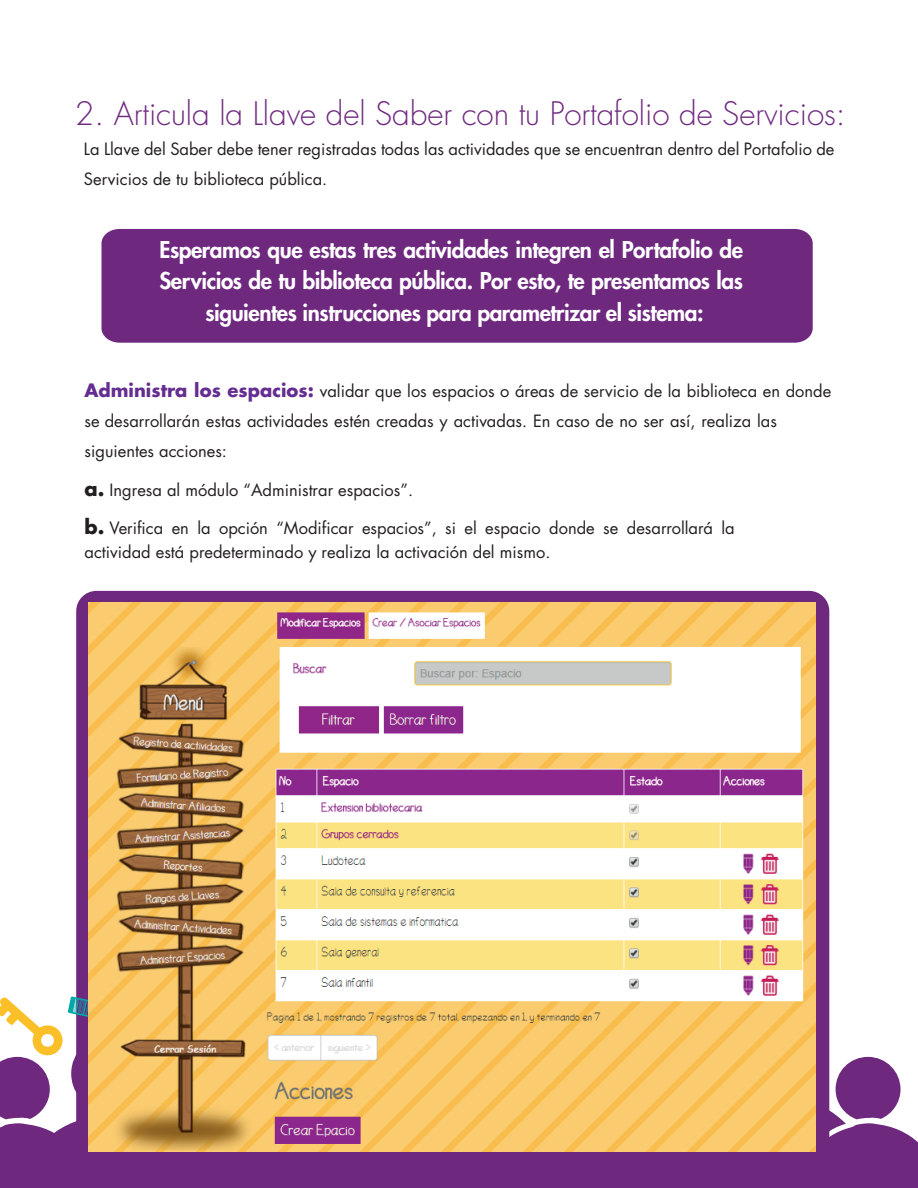
<style>
.page{position:relative;width:918px;height:1188px;background:#fff}
.page>*{position:absolute;margin:0;border:0;box-sizing:border-box;transform-origin:0 0}
.t1{font:300 31.5px "Futura";letter-spacing:-.005em;color:#6e297f}
.t2{font:800 22.5px/31.5px "Futura";letter-spacing:-.02em;color:#fff;text-align:center}
.t3{font:16.5px/30px "Futura";color:#231f20}
.s1{font-weight:700;font-size:18px;color:#652d91}
.s2{font-weight:700;font-size:19.5px}
</style>
<div class="page">
<div style="left:76px;top:591px;width:753px;height:573px;background:#6e297f;border-radius:20px"></div>
<svg style="left:0;top:981px;width:918px;height:207px"></svg>
<div style="left:101px;top:229px;width:712px;height:114px;background:#6e297f"></div>
<img style="left:89px;top:603px;width:727px;height:549px">
<h1 class="t1" style="left:75px;top:95px;width:772px">2. Articula la Llave del Saber con tu Portafolio de Servicios:</h1>
<p class="t3" style="left:84px;top:134px;width:752px">La Llave del Saber debe tener registradas todas las actividades que se encuentran dentro del Portafolio de<br>Servicios de tu biblioteca pública.</p>
<h2 class="t2" style="left:160px;top:234px;width:585px">Esperamos que estas tres actividades integren el Portafolio de<br>Servicios de tu biblioteca pública. Por esto, te presentamos las siguientes instrucciones para parametrizar el sistema:</h2>
<p class="t3" style="left:85px;top:376px;width:748px"><span class="s1">Administra los espacios:</span> validar que los espacios o áreas de servicio de la biblioteca en donde se desarrollarán estas actividades estén creadas y activadas. En caso de no ser así, realiza las siguientes acciones:</p>
<p class="t3" style="left:85px;top:476px;width:330px"><span class="s2">a.</span> Ingresa al módulo “Administrar espacios”.</p>
<p class="t3" style="left:85px;top:517px;width:652px;line-height:24px"><span class="s2">b.</span> Verifica en la opción “Modificar espacios”, si el espacio donde se desarrollará la actividad está predeterminado y realiza la activación del mismo.</p>
</div>
